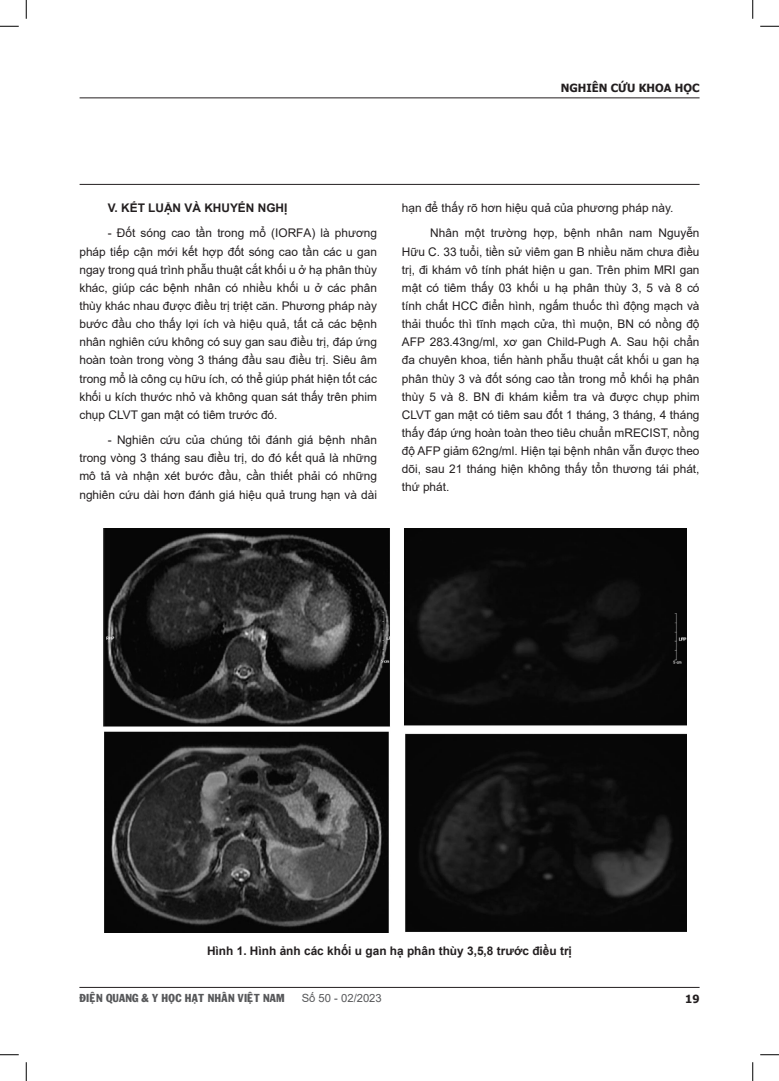
<style>
.page{position:relative;width:779px;height:1081px;background:#fff}
.page>*{position:absolute;margin:0;border:0;box-sizing:border-box;transform-origin:0 0}
.t1{font:11.88px/18.1px "Arial";color:#231f20;text-align:justify}
.Heading_1{font:700 11.88px "Arial";color:#231f20}
.t2{font:11.25px "VNI Franko";color:#57585a}
.t3{font:700 11.25px "Tahoma";color:#231f20}
.t4{font:11.25px "Arial";color:#57585a}
</style>
<div class="page">
<hr style="left:80px;top:97px;width:619px;height:1px;background:#231f20">
<hr style="left:80px;top:184px;width:619px;height:1px;background:#231f20">
<img style="left:103px;top:528px;width:583px;height:404px">
<hr style="left:79px;top:986px;width:620px;height:1px;background:#231f20">
<svg style="left:0;top:25px;width:19px;height:2px"></svg>
<svg style="left:760px;top:25px;width:19px;height:2px"></svg>
<svg style="left:0;top:1054px;width:19px;height:1px"></svg>
<svg style="left:760px;top:1054px;width:19px;height:1px"></svg>
<svg style="left:25px;top:0;width:2px;height:19px"></svg>
<svg style="left:25px;top:1062px;width:2px;height:18px"></svg>
<svg style="left:752px;top:0;width:1px;height:19px"></svg>
<svg style="left:752px;top:1062px;width:1px;height:18px"></svg>
<p class="t3" style="left:561px;top:80px;width:140px">NGHIÊN CỨU KHOA HỌC</p>
<p class="Heading_1" style="left:108px;top:200px;width:181px">V. KẾT LUẬN VÀ KHUYẾN NGHỊ</p>
<p class="t1" style="left:79px;top:224px;width:299px;text-indent:28px">- Đốt sóng cao tần trong mổ (IORFA) là phương pháp tiếp cận mới kết hợp đốt sóng cao tần các u gan ngay trong quá trình phẫu thuật cắt khối u ở hạ phân thùy khác, giúp các bệnh nhân có nhiều khối u ở các phân thùy khác nhau được điều trị triệt căn. Phương pháp này bước đầu cho thấy lợi ích và hiệu quả, tất cả các bệnh nhân nghiên cứu không có suy gan sau điều trị, đáp ứng hoàn toàn trong vòng 3 tháng đầu sau điều trị. Siêu âm trong mổ là công cụ hữu ích, có thể giúp phát hiện tốt các khối u kích thước nhỏ và không quan sát thấy trên phim chụp CLVT gan mật có tiêm trước đó.</p>
<p class="t1" style="left:79px;top:430px;width:299px;text-indent:28px">- Nghiên cứu của chúng tôi đánh giá bệnh nhân trong vòng 3 tháng sau điều trị, do đó kết quả là những mô tả và nhận xét bước đầu, cần thiết phải có những nghiên cứu dài hơn đánh giá hiệu quả trung hạn và dài</p>
<p class="t1" style="left:402px;top:199px;width:273px">hạn để thấy rõ hơn hiệu quả của phương pháp này.</p>
<p class="t1" style="left:402px;top:224px;width:299px;text-indent:28px">Nhân một trường hợp, bệnh nhân nam Nguyễn Hữu C. 33 tuổi, tiền sử viêm gan B nhiều năm chưa điều trị, đi khám vô tính phát hiện u gan. Trên phim MRI gan mật có tiêm thấy 03 khối u hạ phân thùy 3, 5 và 8 có tính chất HCC điển hình, ngấm thuốc thì động mạch và thải thuốc thì tĩnh mạch cửa, thì muộn, BN có nồng độ AFP 283.43ng/ml, xơ gan Child-Pugh A. Sau hội chẩn đa chuyên khoa, tiến hành phẫu thuật cắt khối u gan hạ phân thùy 3 và đốt sóng cao tần trong mổ khối hạ phân thùy 5 và 8. BN đi khám kiểm tra và được chụp phim CLVT gan mật có tiêm sau đốt 1 tháng, 3 tháng, 4 tháng thấy đáp ứng hoàn toàn theo tiêu chuẩn mRECIST, nồng độ AFP giảm 62ng/ml. Hiện tại bệnh nhân vẫn được theo dõi, sau 21 tháng hiện không thấy tổn thương tái phát, thứ phát.</p>
<p class="Heading_1" style="left:207px;top:942px;width:366px">Hình 1. Hình ảnh các khối u gan hạ phân thùy 3,5,8 trước điều trị</p>
<p class="t2" style="left:79px;top:989px;width:207px">ÑIEÄN QUANG &amp; Y HOÏC HAÏT NHAÂN VIEÄT NAM</p>
<p class="t4" style="left:302px;top:990px;width:82px">Số 50 - 02/2023</p>
<p class="t3" style="left:685px;top:990px;width:16px">19</p>
</div>
